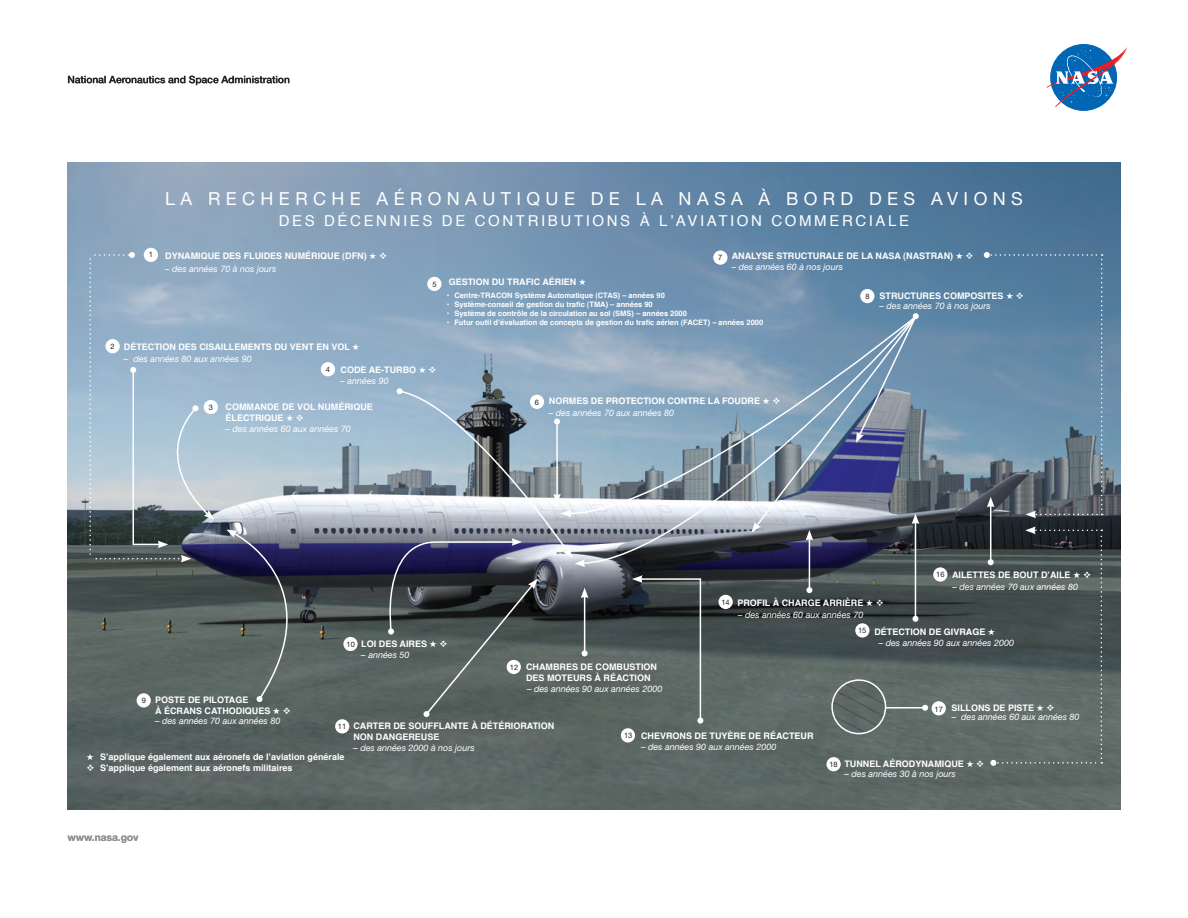
<style>
.page{position:relative;width:1188px;height:918px;background:#fff}
.page>*{position:absolute;margin:0;border:0;box-sizing:border-box;transform-origin:0 0}
.t1{font:18px "Helvetica Neue";letter-spacing:.3em;color:#fff}
.t2{font:15px "Helvetica";letter-spacing:.175em;color:#fff}
.t3{font:500 10.2px "Helvetica Neue";color:#231f20}
.t4{font:700 10.2px "Helvetica Neue";color:#919295}
.t5{font:700 9px/10.8px "Helvetica";color:#fff}
.t6{font:italic 9px "Helvetica Neue";color:#fff}
.t7{font:700 7.5px "Helvetica";color:#fff}
.t8{font:7.5px "Helvetica Neue";color:#231f20}
</style>
<div class="page">
<svg style="left:68px;top:76px;width:221px;height:9px"></svg>
<svg style="left:68px;top:835px;width:70px;height:8px"></svg>
<div style="left:1050px;top:44px;width:67px;height:67px;background:#0166b3;border-radius:50%"></div>
<svg style="left:1046px;top:47px;width:81px;height:60px"></svg>
<img style="left:68px;top:162px;width:1052px;height:648px">
<div style="left:144px;top:248px;width:14px;height:14px;background:#fff;border-radius:50%"></div>
<div style="left:204px;top:400px;width:14px;height:14px;background:#fff;border-radius:50%"></div>
<div style="left:321px;top:362px;width:14px;height:14px;background:#fff;border-radius:50%"></div>
<div style="left:427px;top:277px;width:15px;height:14px;background:#fff;border-radius:50%"></div>
<div style="left:713px;top:250px;width:15px;height:15px;background:#fff;border-radius:50%"></div>
<div style="left:860px;top:289px;width:14px;height:14px;background:#fff;border-radius:50%"></div>
<div style="left:137px;top:693px;width:14px;height:15px;background:#fff;border-radius:50%"></div>
<div style="left:343px;top:637px;width:15px;height:14px;background:#fff;border-radius:50%"></div>
<div style="left:335px;top:719px;width:14px;height:15px;background:#fff;border-radius:50%"></div>
<div style="left:621px;top:728px;width:14px;height:14px;background:#fff;border-radius:50%"></div>
<div style="left:718px;top:595px;width:15px;height:14px;background:#fff;border-radius:50%"></div>
<div style="left:855px;top:623px;width:15px;height:15px;background:#fff;border-radius:50%"></div>
<div style="left:933px;top:567px;width:14px;height:15px;background:#fff;border-radius:50%"></div>
<hr style="left:915px;top:522px;width:1px;height:97px;background:#fff">
<svg style="left:912px;top:616px;width:6px;height:6px"></svg>
<svg style="left:831px;top:679px;width:56px;height:56px;background:#697371"></svg>
<hr style="left:885px;top:707px;width:40px;height:2px;background:#fff">
<svg style="left:922px;top:705px;width:6px;height:6px"></svg>
<div style="left:932px;top:701px;width:14px;height:14px;background:#fff;border-radius:50%"></div>
<div style="left:826px;top:757px;width:15px;height:14px;background:#fff;border-radius:50%"></div>
<svg style="left:226px;top:530px;width:108px;height:172px;background:#4e555d"></svg>
<svg style="left:632px;top:575px;width:71px;height:149px;background:#505957"></svg>
<hr style="left:809px;top:538px;width:1px;height:52px;background:#fff">
<svg style="left:806px;top:587px;width:6px;height:6px"></svg>
<hr style="left:990px;top:505px;width:1px;height:57px;background:#fff">
<svg style="left:988px;top:526px;width:114px;height:240px;background:#4e5957"></svg>
<svg style="left:856px;top:313px;width:63px;height:130px"></svg>
<svg style="left:581px;top:315px;width:336px;height:250px;background:#7e90a5"></svg>
<svg style="left:379px;top:388px;width:209px;height:328px;background:#717b84"></svg>
<svg style="left:89px;top:252px;width:125px;height:311px;background:#96aaba"></svg>
<svg style="left:984px;top:252px;width:119px;height:266px;background:#618099"></svg>
<p class="t3" style="left:68px;top:74px;width:224px">National Aeronautics and Space Administration</p>
<h3 class="t1" style="left:165px;top:188px;width:859px">LA RECHERCHE AÉRONAUTIQUE DE LA NASA À BORD DES AVIONS</h3>
<h3 class="t2" style="left:279px;top:209px;width:632px">DES DÉCENNIES DE CONTRIBUTIONS À L’AVIATION COMMERCIALE</h3>
<p class="t8" style="left:149px;top:250px;width:6px">1</p>
<p class="t5" style="left:165px;top:251px;width:223px">DYNAMIQUE DES FLUIDES NUMÉRIQUE (DFN) ★ ❖</p>
<p class="t6" style="left:165px;top:263px;width:113px">– des années 70 à nos jours</p>
<p class="t8" style="left:111px;top:342px;width:6px">2</p>
<p class="t5" style="left:124px;top:342px;width:237px">DÉTECTION DES CISAILLEMENTS DU VENT EN VOL ★</p>
<p class="t6" style="left:124px;top:353px;width:129px">– des années 80 aux années 90</p>
<p class="t8" style="left:718px;top:253px;width:6px">7</p>
<p class="t5" style="left:732px;top:251px;width:243px">ANALYSE STRUCTURALE DE LA NASA (NASTRAN) ★ ❖</p>
<p class="t6" style="left:732px;top:262px;width:113px">– des années 60 à nos jours</p>
<p class="t8" style="left:865px;top:292px;width:6px">8</p>
<p class="t5" style="left:880px;top:290px;width:146px">STRUCTURES COMPOSITES ★ ❖</p>
<p class="t6" style="left:880px;top:301px;width:113px">– des années 70 à nos jours</p>
<p class="t8" style="left:432px;top:280px;width:6px">5</p>
<p class="t5" style="left:449px;top:277px;width:139px">GESTION DU TRAFIC AÉRIEN ★</p>
<p class="t7" style="left:447px;top:289px;width:219px">• Centre-TRACON Système Automatique (CTAS) – années 90</p>
<p class="t7" style="left:447px;top:298px;width:207px">• Système-conseil de gestion du trafic (TMA) – années 90</p>
<p class="t7" style="left:447px;top:307px;width:242px">• Système de contrôle de la circulation au sol (SMS) – années 2000</p>
<p class="t7" style="left:447px;top:316px;width:318px">• Futur outil d’évaluation de concepts de gestion du trafic aérien (FACET) – années 2000</p>
<p class="t8" style="left:326px;top:365px;width:6px">4</p>
<p class="t5" style="left:341px;top:364px;width:98px">CODE AE-TURBO ★ ❖</p>
<p class="t6" style="left:341px;top:375px;width:50px">– années 90</p>
<p class="t8" style="left:209px;top:402px;width:6px">3</p>
<p class="t5" style="left:226px;top:402px;width:149px">COMMANDE DE VOL NUMÉRIQUE<br>ÉLECTRIQUE ★ ❖</p>
<p class="t6" style="left:226px;top:423px;width:127px">– des années 60 aux années 70</p>
<p class="t8" style="left:347px;top:639px;width:10px">10</p>
<p class="t5" style="left:361px;top:638px;width:88px">LOI DES AIRES ★ ❖</p>
<p class="t6" style="left:361px;top:649px;width:50px">– années 50</p>
<p class="t8" style="left:535px;top:398px;width:6px">6</p>
<p class="t5" style="left:549px;top:396px;width:233px">NORMES DE PROTECTION CONTRE LA FOUDRE ★ ❖</p>
<p class="t6" style="left:549px;top:407px;width:127px">– des années 70 aux années 80</p>
<p class="t8" style="left:936px;top:570px;width:10px">16</p>
<p class="t5" style="left:952px;top:570px;width:140px">AILETTES DE BOUT D’AILE ★ ❖</p>
<p class="t6" style="left:953px;top:582px;width:127px">– des années 70 aux années 80</p>
<p class="t8" style="left:510px;top:663px;width:10px">12</p>
<p class="t5" style="left:526px;top:662px;width:132px">CHAMBRES DE COMBUSTION<br>DES MOTEURS À RÉACTION</p>
<p class="t6" style="left:527px;top:684px;width:137px">– des années 90 aux années 2000</p>
<p class="t8" style="left:721px;top:598px;width:10px">14</p>
<p class="t5" style="left:737px;top:598px;width:148px">PROFIL À CHARGE ARRIÈRE ★ ❖</p>
<p class="t6" style="left:738px;top:610px;width:127px">– des années 60 aux années 70</p>
<p class="t5" style="left:874px;top:626px;width:122px">DÉTECTION DE GIVRAGE ★</p>
<p class="t6" style="left:879px;top:637px;width:137px">– des années 90 aux années 2000</p>
<p class="t8" style="left:858px;top:626px;width:10px">15</p>
<p class="t8" style="left:142px;top:696px;width:6px">9</p>
<p class="t5" style="left:155px;top:695px;width:137px">POSTE DE PILOTAGE<br>À ÉCRANS CATHODIQUES ★ ❖</p>
<p class="t6" style="left:155px;top:716px;width:127px">– des années 70 aux années 80</p>
<p class="t8" style="left:338px;top:722px;width:10px">11</p>
<p class="t5" style="left:353px;top:721px;width:202px">CARTER DE SOUFFLANTE À DÉTÉRIORATION<br>NON DANGEREUSE</p>
<p class="t6" style="left:353px;top:742px;width:123px">– des années 2000 à nos jours</p>
<p class="t5" style="left:87px;top:751px;width:260px">★ S’applique également aux aéronefs de l’aviation générale</p>
<p class="t5" style="left:87px;top:762px;width:208px">❖ S’applique également aux aéronefs militaires</p>
<p class="t4" style="left:68px;top:831px;width:73px">www.nasa.gov</p>
<p class="t8" style="left:624px;top:731px;width:10px">13</p>
<p class="t5" style="left:641px;top:731px;width:174px">CHEVRONS DE TUYÈRE DE RÉACTEUR</p>
<p class="t6" style="left:641px;top:742px;width:137px">– des années 90 aux années 2000</p>
<p class="t8" style="left:935px;top:704px;width:10px">17</p>
<p class="t5" style="left:952px;top:703px;width:104px">SILLONS DE PISTE ★ ❖</p>
<p class="t6" style="left:952px;top:712px;width:129px">– des années 60 aux années 80</p>
<p class="t8" style="left:829px;top:760px;width:10px">18</p>
<p class="t5" style="left:844px;top:758px;width:141px">TUNNEL AÉRODYNAMIQUE ★ ❖</p>
<p class="t6" style="left:845px;top:769px;width:113px">– des années 30 à nos jours</p>
</div>
